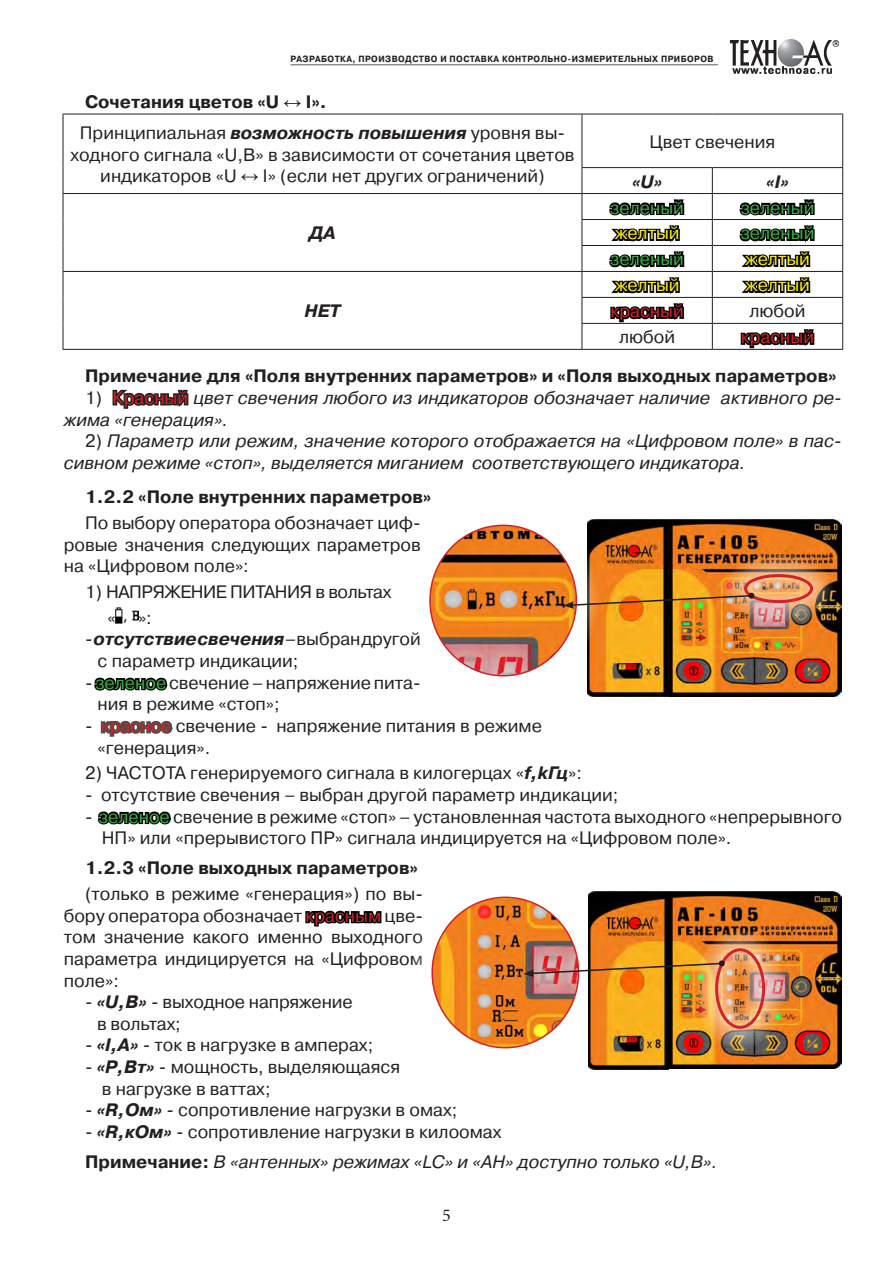
<style>
.page{position:relative;width:893px;height:1263px;background:#fff}
.page>*{position:absolute;margin:0;border:0;box-sizing:border-box;transform-origin:0 0}
.t1{font:18px/21.6px "Pragmatica C";color:#231f20;text-align:justify}
.t2{font:italic 18px/21.6px "Pragmatica C";color:#231f20}
.t3{font:700 18px "Pragmatica C";color:#231f20}
.t4{font:italic 700 18px "Pragmatica C";color:#231f20}
.t5{font:18px "Pragmatica C";color:#40ae49}
.t6{font:18px "Pragmatica C";letter-spacing:-.025em;color:#231f20}
.t7{font:18px "Pragmatica C";color:#fff101}
.t8{font:18px "Pragmatica C";color:#d1232a}
.t9{font:18px "Minion Pro";color:#231f20}
.t10{font:700 9px "Pragmatica C";letter-spacing:.05em;color:#231f20;scale:.93 1}
.s1{font-family:"Times New Roman"}
.s2{font-weight:700;font-style:italic}
.s3{font-style:normal}
.s4{font-style:normal;color:#d1232a}
.s5{font-weight:400;font-style:normal}
.s6{color:#40ae49}
.s7{color:#d1232a}
.s8{font-weight:700;font-style:normal}
</style>
<div class="page">
<img style="left:731px;top:40px;width:107px;height:33px">
<hr style="left:291px;top:64px;width:427px;height:1px;background:#6c6d70">
<hr style="left:63px;top:114px;width:519px;height:1px;background:#231f20">
<hr style="left:63px;top:114px;width:1px;height:54px;background:#231f20">
<hr style="left:582px;top:114px;width:130px;height:1px;background:#231f20">
<hr style="left:582px;top:114px;width:1px;height:53px;background:#231f20">
<hr style="left:712px;top:114px;width:131px;height:1px;background:#231f20">
<hr style="left:842px;top:114px;width:1px;height:53px;background:#231f20">
<hr style="left:582px;top:167px;width:130px;height:1px;background:#231f20">
<hr style="left:712px;top:167px;width:131px;height:1px;background:#231f20">
<hr style="left:63px;top:193px;width:519px;height:1px;background:#231f20">
<hr style="left:712px;top:193px;width:131px;height:1px;background:#231f20">
<hr style="left:712px;top:219px;width:131px;height:1px;background:#231f20">
<hr style="left:712px;top:245px;width:131px;height:1px;background:#231f20">
<hr style="left:63px;top:271px;width:519px;height:1px;background:#231f20">
<svg style="left:63px;top:168px;width:1px;height:181px"></svg>
<hr style="left:63px;top:349px;width:519px;height:1px;background:#231f20">
<hr style="left:712px;top:271px;width:131px;height:1px;background:#231f20">
<hr style="left:712px;top:297px;width:131px;height:1px;background:#231f20">
<hr style="left:712px;top:323px;width:131px;height:1px;background:#231f20">
<svg style="left:842px;top:168px;width:1px;height:181px"></svg>
<hr style="left:712px;top:349px;width:131px;height:1px;background:#231f20">
<svg style="left:94px;top:389px;width:95px;height:302px"></svg>
<svg style="left:97px;top:720px;width:76px;height:105px"></svg>
<svg style="left:305px;top:910px;width:77px;height:17px"></svg>
<img style="left:669px;top:520px;width:173px;height:176px">
<img style="left:598px;top:624px;width:69px;height:72px">
<svg style="left:816px;top:553px;width:18px;height:71px"></svg>
<img style="left:431px;top:525px;width:143px;height:151px">
<svg style="left:563px;top:168px;width:253px;height:456px"></svg>
<img style="left:600px;top:892px;width:242px;height:177px">
<img style="left:694px;top:927px;width:92px;height:123px">
<div style="left:715px;top:948px;width:50px;height:81px;border:3px solid #d1232a;border-radius:50%"></div>
<img style="left:432px;top:899px;width:146px;height:149px">
<img style="left:523px;top:960px;width:202px;height:17px">
<p class="t10" style="left:291px;top:54px;width:456px">РАЗРАБОТКА, ПРОИЗВОДСТВО И ПОСТАВКА КОНТРОЛЬНО-ИЗМЕРИТЕЛЬНЫХ ПРИБОРОВ</p>
<p class="t3" style="left:85px;top:92px;width:243px">Сочетания цветов «U <span class="s1">↔</span> I».</p>
<p class="t1" style="left:70px;top:122px;width:506px;text-align:center">Принципиальная <span class="s2">возможность повышения</span> уровня вы&shy;ходного сигнала «U,В» в зависимости от сочетания цветов индикаторов «U <span class="s1">↔</span> I» (если нет других ограничений)</p>
<p class="t1" style="left:649px;top:131px;width:127px">Цвет свечения</p>
<p class="t4" style="left:632px;top:171px;width:32px">«U»</p>
<p class="t4" style="left:766px;top:171px;width:24px">«I»</p>
<p class="t4" style="left:309px;top:223px;width:28px">ДА</p>
<p class="t5" style="left:610px;top:197px;width:75px">зеленый</p>
<p class="t5" style="left:741px;top:197px;width:75px">зеленый</p>
<p class="t7" style="left:615px;top:223px;width:66px">желтый</p>
<p class="t5" style="left:741px;top:223px;width:75px">зеленый</p>
<p class="t5" style="left:610px;top:249px;width:75px">зеленый</p>
<p class="t7" style="left:745px;top:249px;width:66px">желтый</p>
<p class="t7" style="left:615px;top:275px;width:66px">желтый</p>
<p class="t7" style="left:745px;top:275px;width:66px">желтый</p>
<p class="t8" style="left:611px;top:301px;width:75px">красный</p>
<p class="t1" style="left:749px;top:300px;width:58px">любой</p>
<p class="t1" style="left:619px;top:326px;width:58px">любой</p>
<p class="t8" style="left:741px;top:327px;width:75px">красный</p>
<p class="t3" style="left:85px;top:366px;width:753px">Примечание для «Поля внутренних параметров» и «Поля выходных параметров»</p>
<p class="t2" style="left:64px;top:387px;width:780px;text-indent:21px"><span class="s3">1)</span> <span class="s4">Красный</span> цвет свечения любого из индикаторов обозначает наличие активного ре&shy;жима «генерация».</p>
<p class="t2" style="left:64px;top:430px;width:780px;text-indent:21px"><span class="s3">2)</span> Параметр или режим, значение которого отображается на «Цифровом поле» в пас&shy;сивном режиме «стоп», выделяется миганием соответствующего индикатора.</p>
<p class="t3" style="left:85px;top:487px;width:348px">1.2.2 «Поле внутренних параметров»</p>
<p class="t1" style="left:64px;top:512px;width:358px;text-indent:21px">По выбору оператора обозначает циф&shy;ровые значения следующих параметров на «Цифровом поле»:</p>
<p class="t6" style="left:85px;top:582px;width:308px">1) НАПРЯЖЕНИЕ ПИТАНИЯ в вольтах</p>
<p class="t1" style="left:107px;top:607px;width:10px">«</p>
<p class="t1" style="left:138px;top:607px;width:15px">»:</p>
<p class="t4" style="left:85px;top:629px;width:337px"><span class="s5">-</span> отсутствие свечения <span class="s5">– выбран другой</span></p>
<p class="t1" style="left:98px;top:650px;width:202px">с параметр индикации;</p>
<p class="t1" style="left:85px;top:672px;width:337px">- <span class="s6">зеленое</span> свечение – напряжение пита-</p>
<p class="t1" style="left:98px;top:693px;width:184px">ния в режиме «стоп»;</p>
<p class="t1" style="left:85px;top:715px;width:458px">- <span class="s7">красное</span> cвечение - напряжение питания в режиме</p>
<p class="t1" style="left:98px;top:737px;width:114px">«генерация».</p>
<p class="t1" style="left:85px;top:762px;width:498px">2) ЧАСТОТА генерируемого сигнала в килогерцах «<span class="s2">f,kГц</span>»:</p>
<p class="t1" style="left:85px;top:784px;width:535px">- отсутствие свечения – выбран другой параметр индикации;</p>
<p class="t1" style="left:85px;top:806px;width:758px">- <span class="s6">зеленое</span> свечение в режиме «стоп» – установленная частота выходного «непрерывного</p>
<p class="t1" style="left:102px;top:827px;width:631px">НП» или «прерывистого ПР» сигнала индицируется на «Цифровом поле».</p>
<p class="t3" style="left:85px;top:858px;width:334px">1.2.3 «Поле выходных параметров»</p>
<p class="t1" style="left:64px;top:883px;width:361px;text-indent:21px">(только в режиме «генерация») по вы&shy;бору оператора обозначает <span class="s7">красным</span> цве&shy;том значение какого именно выходного параметра индицируется на «Цифровом поле»:</p>
<p class="t1" style="left:85px;top:991px;width:269px">- <span class="s2">«U,В»</span> - выходное напряжение</p>
<p class="t1" style="left:97px;top:1013px;width:85px">в вольтах;</p>
<p class="t1" style="left:85px;top:1034px;width:290px">- <span class="s2">«I,А»</span> - ток в нагрузке в амперах;</p>
<p class="t1" style="left:85px;top:1056px;width:317px">- <span class="s2">«P,Вт»</span> - мощность, выделяющаяся</p>
<p class="t1" style="left:102px;top:1078px;width:170px">в нагрузке в ваттах;</p>
<p class="t1" style="left:85px;top:1099px;width:374px">- <span class="s2">«R,Ом»</span> - сопротивление нагрузки в омах;</p>
<p class="t1" style="left:85px;top:1121px;width:418px">- <span class="s2">«R,кОм»</span> - сопротивление нагрузки в килоомах</p>
<p class="t2" style="left:85px;top:1151px;width:634px"><span class="s8">Примечание:</span> В «антенных» режимах «LC» и «АН» доступно только «U,В».</p>
<p class="t4" style="left:305px;top:301px;width:37px">НЕТ</p>
<p class="t9" style="left:442px;top:1203px;width:10px">5</p>
</div>
